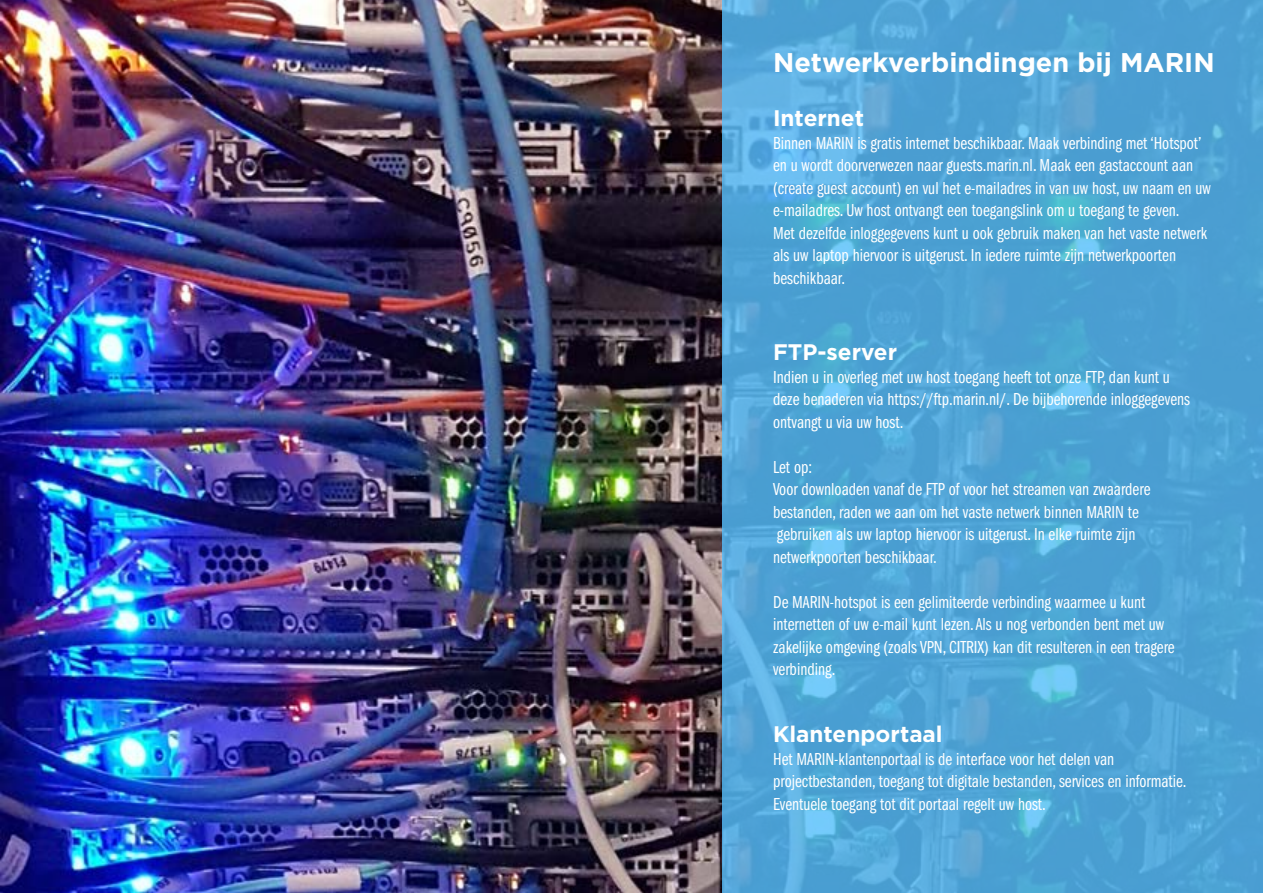
<style>
.page{position:relative;width:1263px;height:893px;background:#fff}
.page>*{position:absolute;margin:0;border:0;box-sizing:border-box;transform-origin:0 0}
.t1{font:700 27px "Gotham";color:#fff}
.t2{font:700 22.5px "Gotham";color:#fff}
.t3{font:18px/22.5px "ITC Franklin Gothic Std Bk Cp";color:#fff}
</style>
<div class="page">
<img style="left:0;top:0;width:722px;height:893px">
<svg style="left:722px;top:0;width:541px;height:893px;background:#4fa3d5"></svg>
<h1 class="t1" style="left:773px;top:45px;width:443px">Netwerkverbindingen bij MARIN</h1>
<p class="t2" style="left:773px;top:103px;width:92px">Internet</p>
<p class="t3" style="left:773px;top:132px;width:439px">Binnen MARIN is gratis internet beschikbaar. Maak verbinding met ‘Hotspot’ en u wordt doorverwezen naar guests.marin.nl. Maak een gastaccount aan (create guest account) en vul het e-mailadres in van uw host, uw naam en uw e-mailadres. Uw host ontvangt een toegangslink om u toegang te geven.<br>Met dezelfde inloggegevens kunt u ook gebruik maken van het vaste netwerk als uw laptop hiervoor is uitgerust. In iedere ruimte zijn netwerkpoorten beschikbaar.</p>
<p class="t2" style="left:773px;top:337px;width:126px">FTP-server</p>
<p class="t3" style="left:773px;top:366px;width:418px">Indien u in overleg met uw host toegang heeft tot onze FTP, dan kunt u deze benaderen via https://ftp.marin.nl/. De bijbehorende inloggegevens ontvangt u via uw host.</p>
<p class="t3" style="left:773px;top:456px;width:379px">Let op:<br>Voor downloaden vanaf de FTP of voor het streamen van zwaardere bestanden, raden we aan om het vaste netwerk binnen MARIN te gebruiken als uw laptop hiervoor is uitgerust. In elke ruimte zijn netwerkpoorten beschikbaar.</p>
<p class="t3" style="left:773px;top:591px;width:403px">De MARIN-hotspot is een gelimiteerde verbinding waarmee u kunt internetten of uw e-mail kunt lezen. Als u nog verbonden bent met uw zakelijke omgeving (zoals VPN, CITRIX) kan dit resulteren in een tragere verbinding.</p>
<p class="t2" style="left:773px;top:719px;width:171px">Klantenportaal</p>
<p class="t3" style="left:773px;top:748px;width:415px">Het MARIN-klantenportaal is de interface voor het delen van projectbestanden, toegang tot digitale bestanden, services en informatie.<br>Eventuele toegang tot dit portaal regelt uw host.</p>
</div>
